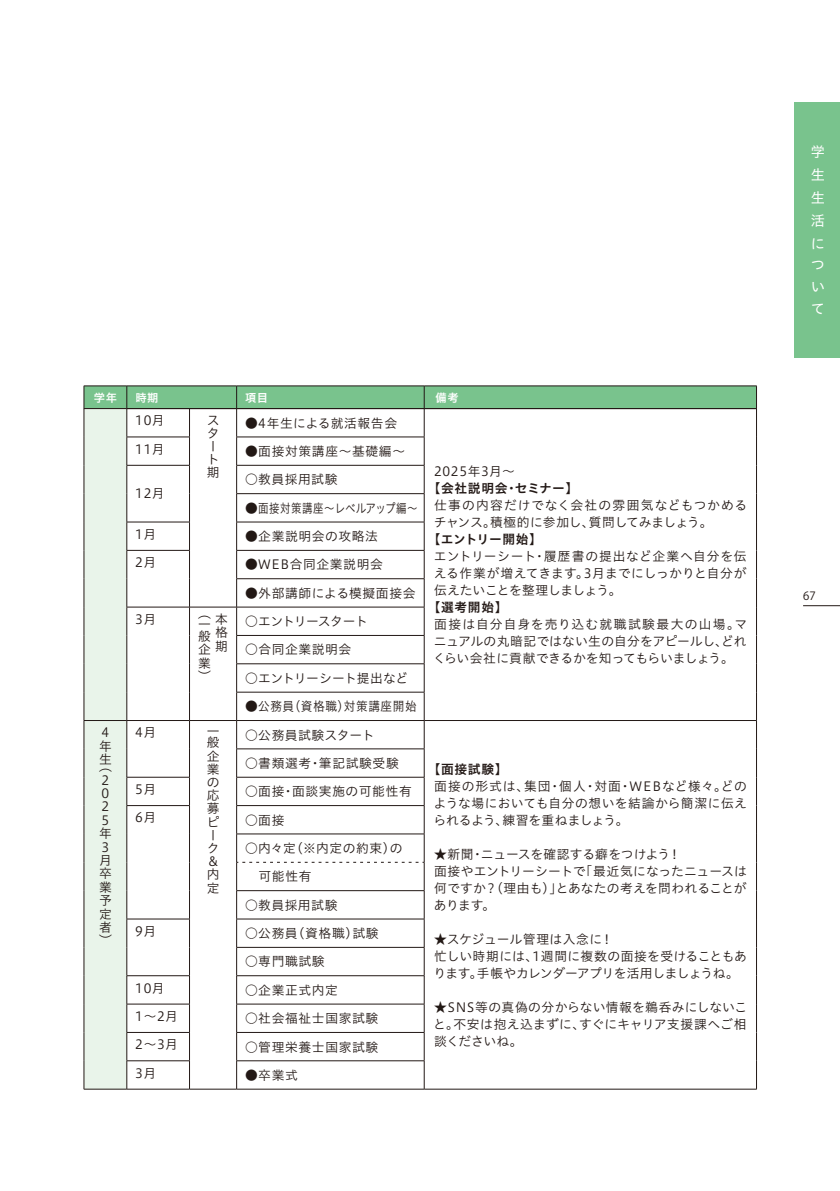
<style>
.page{position:relative;width:840px;height:1191px;background:#fff}
.page>*{position:absolute;margin:0;border:0;box-sizing:border-box;transform-origin:0 0}
.t1{font:14.2px/22.4px "Hiragino UD Sans Std N W4";color:#fff;text-align:justify}
.t2{font:12.8px/13.4px "Hiragino UD Sans Std N W3";letter-spacing:.025em;color:#221815;text-align:justify}
.t3{font:12.8px/17px "Hiragino UD Sans Std N W3";letter-spacing:.05em;color:#221815}
.t4{font:12.8px/17px "Hiragino UD Sans Std N W3";color:#221815}
.t5{font:12.8px "Hiragino UD Sans Std N W6";letter-spacing:.05em;color:#221815}
.t6{font:12.8px "Hiragino UD Sans Std N W3";letter-spacing:.045em;color:#221815}
.t7{font:12.8px "Hiragino UD Sans Std N W3";letter-spacing:-.025em;color:#221815}
.t8{font:12.8px "Hiragino UD Sans Std N W3";letter-spacing:-.04em;color:#221815}
.t9{font:12.8px "Hiragino UD Sans Std N W6";letter-spacing:-.025em;color:#221815}
.t10{font:11.4px "Hiragino UD Sans Std N W6";letter-spacing:.05em;color:#fff}
.t11{font:11.4px "Koz Go Pr 6 N";color:#221815}
</style>
<div class="page">
<div style="left:794px;top:102px;width:45px;height:255px;background:#79c38d"></div>
<hr style="left:84px;top:385px;width:43px;height:1px;background:#221815">
<hr style="left:127px;top:385px;width:109px;height:1px;background:#221815">
<hr style="left:236px;top:385px;width:188px;height:1px;background:#221815">
<hr style="left:424px;top:385px;width:332px;height:1px;background:#221815">
<svg style="left:84px;top:386px;width:672px;height:703px"></svg>
<hr style="left:802px;top:605px;width:37px;height:1px;background:#221815">
<p class="t10" style="left:94px;top:388px;width:25px">学年</p>
<p class="t10" style="left:135px;top:388px;width:25px">時期</p>
<p class="t10" style="left:245px;top:388px;width:24px">項目</p>
<p class="t10" style="left:435px;top:388px;width:25px">備考</p>
<p class="t2" style="left:135px;top:413px;width:31px">10月</p>
<p class="t2" style="left:206px;top:413px;width:13px;text-align:left">スタート期</p>
<p class="t3" style="left:245px;top:413px;width:153px">●4年生による就活報告会</p>
<p class="t2" style="left:135px;top:441px;width:31px">11月</p>
<p class="t3" style="left:245px;top:442px;width:161px">●面接対策講座～基礎編～</p>
<p class="t2" style="left:135px;top:486px;width:31px">12月</p>
<p class="t3" style="left:434px;top:462px;width:82px">2025年3月～</p>
<p class="t5" style="left:427px;top:478px;width:152px">【会社説明会・セミナー】</p>
<p class="t3" style="left:433px;top:496px;width:315px">仕事の内容だけでなく会社の雰囲気などもつかめるチャンス。積極的に参加し、質問してみましょう。</p>
<p class="t9" style="left:427px;top:529px;width:116px">【エントリー開始】</p>
<p class="t2" style="left:433px;top:547px;width:314px;line-height:17px">エントリーシート・履歴書の提出など企業へ自分を伝える作業が増えてきます。3月までにしっかりと自分が伝えたいことを整理しましょう。</p>
<p class="t5" style="left:427px;top:597px;width:81px">【選考開始】</p>
<p class="t2" style="left:433px;top:615px;width:315px;line-height:17px">面接は自分自身を売り込む就職試験最大の山場。マニュアルの丸暗記ではない生の自分をアピールし、どれくらい会社に貢献できるかを知ってもらいましょう。</p>
<p class="t2" style="left:245px;top:472px;width:94px">○教員採用試験</p>
<p class="t6" style="left:245px;top:498px;width:174px">●面接対策講座～レベルアップ編～</p>
<p class="t2" style="left:135px;top:526px;width:22px">1月</p>
<p class="t3" style="left:245px;top:527px;width:134px">●企業説明会の攻略法</p>
<p class="t2" style="left:135px;top:555px;width:22px">2月</p>
<p class="t3" style="left:245px;top:555px;width:139px">●WEB合同企業説明会</p>
<p class="t3" style="left:245px;top:584px;width:172px">●外部講師による模擬面接会</p>
<p class="t2" style="left:135px;top:612px;width:22px">3月</p>
<p class="t2" style="left:198px;top:606px;width:14px;line-height:11.6px">（一般</p>
<p class="t2" style="left:198px;top:642px;width:14px">企業）</p>
<p class="t2" style="left:215px;top:612px;width:14px">本格期</p>
<p class="t8" style="left:245px;top:611px;width:124px">○エントリースタート</p>
<p class="t3" style="left:245px;top:640px;width:108px">○合同企業説明会</p>
<p class="t7" style="left:245px;top:668px;width:164px">○エントリーシート提出など</p>
<p class="t3" style="left:245px;top:697px;width:173px">●公務員（資格職）対策講座開始</p>
<p class="t2" style="left:99px;top:725px;width:13px;text-align:left">4年生</p>
<p class="t2" style="left:99px;top:759px;width:14px;text-align:left">（<br>2<br>0<br>2<br>5年<br>3月卒業予定者）</p>
<p class="t2" style="left:135px;top:725px;width:22px">4月</p>
<p class="t2" style="left:206px;top:724px;width:14px;line-height:11.6px">一般</p>
<p class="t2" style="left:206px;top:748px;width:14px;text-align:left">企業の応募ピーク＆内定</p>
<p class="t2" style="left:245px;top:727px;width:131px">○公務員試験スタート</p>
<p class="t3" style="left:245px;top:754px;width:155px">○書類選考・筆記試験受験</p>
<p class="t2" style="left:135px;top:782px;width:22px">5月</p>
<p class="t3" style="left:245px;top:782px;width:168px">○面接・面談実施の可能性有</p>
<p class="t2" style="left:135px;top:810px;width:22px">6月</p>
<p class="t2" style="left:245px;top:812px;width:41px">○面接</p>
<p class="t2" style="left:245px;top:840px;width:159px">○内々定（※内定の約束）の</p>
<p class="t2" style="left:245px;top:869px;width:68px">　可能性有</p>
<p class="t2" style="left:245px;top:897px;width:94px">○教員採用試験</p>
<p class="t2" style="left:135px;top:923px;width:22px">9月</p>
<p class="t2" style="left:245px;top:925px;width:135px">○公務員（資格職）試験</p>
<p class="t2" style="left:245px;top:954px;width:81px">○専門職試験</p>
<p class="t2" style="left:135px;top:980px;width:31px">10月</p>
<p class="t2" style="left:245px;top:982px;width:94px">○企業正式内定</p>
<p class="t2" style="left:135px;top:1008px;width:44px">1～2月</p>
<p class="t3" style="left:245px;top:1009px;width:135px">○社会福祉士国家試験</p>
<p class="t2" style="left:135px;top:1037px;width:44px">2～3月</p>
<p class="t3" style="left:245px;top:1037px;width:135px">○管理栄養士国家試験</p>
<p class="t2" style="left:135px;top:1065px;width:22px">3月</p>
<p class="t2" style="left:245px;top:1067px;width:54px">●卒業式</p>
<p class="t5" style="left:427px;top:759px;width:81px">【面接試験】</p>
<p class="t2" style="left:433px;top:776px;width:315px;line-height:17px">面接の形式は、集団・個人・対面・WEBなど様々。どのような場においても自分の想いを結論から簡潔に伝えられるよう、練習を重ねましょう。</p>
<p class="t4" style="left:433px;top:844px;width:314px">★新聞・ニュースを確認する癖をつけよう！<br>面接やエントリーシートで「最近気になったニュースは何ですか？（理由も）」とあなたの考えを問われることがあります。</p>
<p class="t4" style="left:433px;top:929px;width:315px">★スケジュール管理は入念に！<br>忙しい時期には、1週間に複数の面接を受けることもあります。手帳やカレンダーアプリを活用しましょうね。</p>
<p class="t2" style="left:433px;top:997px;width:315px;line-height:17px">★SNS等の真偽の分からない情報を鵜呑みにしないこと。不安は抱え込まずに、すぐにキャリア支援課へご相談くださいね。</p>
<p class="t1" style="left:810px;top:140px;width:15px">学生生活について</p>
<p class="t11" style="left:802px;top:589px;width:14px">67</p>
</div>
